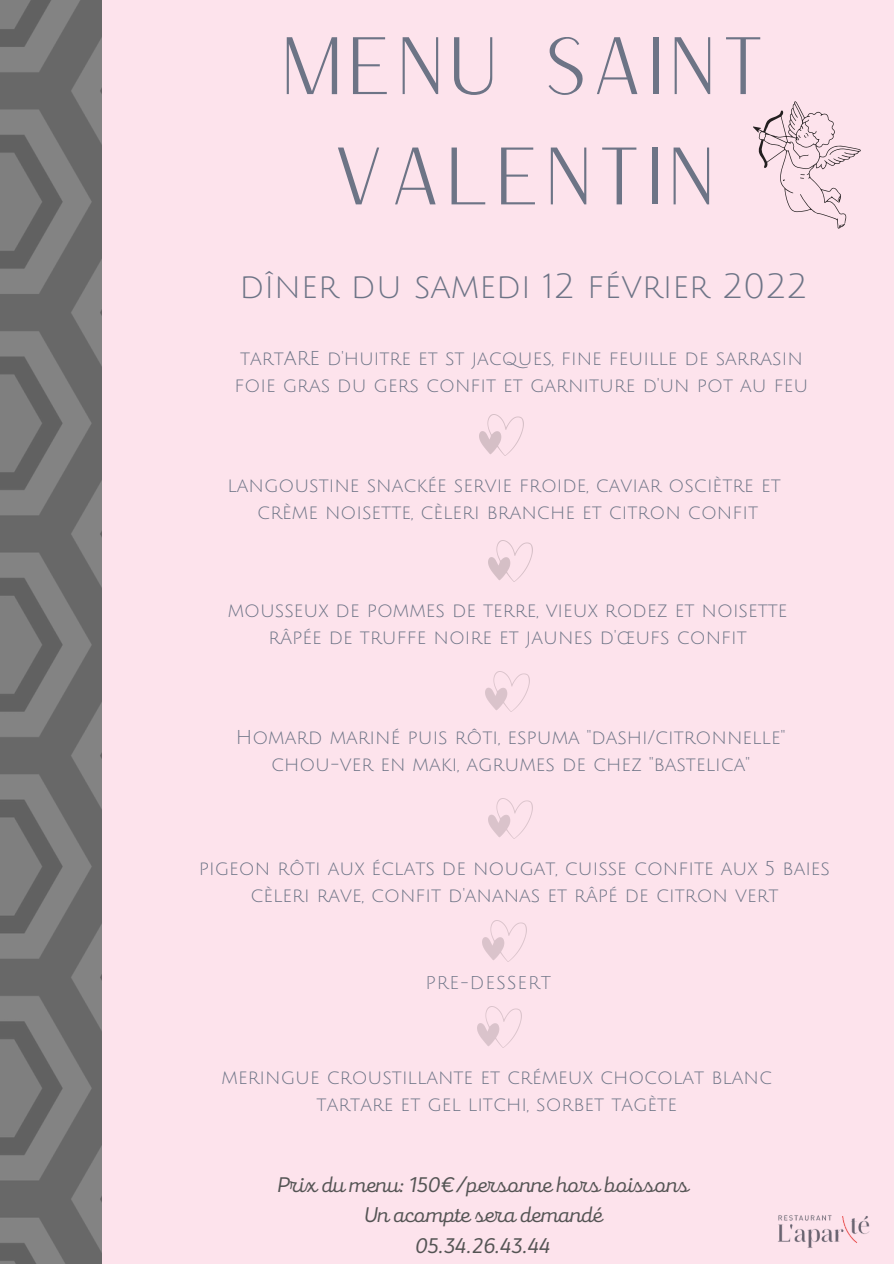
<style>
.page{position:relative;width:894px;height:1264px;background:#fff}
.page>*{position:absolute;margin:0;border:0;box-sizing:border-box;transform-origin:0 0}
.t1{font:79.2px/110.2px "Versailles";color:#6d7486;text-align:center}
.t2{font:33.9px "Julius Sans One";color:#6d7486}
.t3{font:22.05px "Mixa";color:#545454}
.t4{font:19.5px "Julius Sans One";color:#6d7486}
.t5{font:18px "Julius Sans One";letter-spacing:.05em;color:#6d7486}
</style>
<div class="page">
<img style="left:0;top:0;width:102px;height:1263px">
<div style="left:102px;top:0;width:791px;height:1263px;background:#fde3ec"></div>
<svg style="left:753px;top:101px;width:108px;height:128px"></svg>
<img style="left:778px;top:1215px;width:92px;height:33px">
<img style="left:488px;top:540px;width:44px;height:41px">
<img style="left:485px;top:671px;width:44px;height:40px">
<img style="left:488px;top:798px;width:44px;height:40px">
<img style="left:482px;top:920px;width:44px;height:41px">
<img style="left:477px;top:1006px;width:44px;height:41px">
<img style="left:479px;top:415px;width:44px;height:40px">
<p class="t1" style="left:279px;top:7px;width:490px">MENU SAINT<br>VALENTIN</p>
<p class="t2" style="left:239px;top:269px;width:569px">dîner du samedi 12 février 2022</p>
<p class="t4" style="left:240px;top:348px;width:564px">tartARE d'huitre et st jacques, fine feuille de sarrasin</p>
<p class="t4" style="left:234px;top:375px;width:575px">foie gras du gers confit et garniture d'un pot au feu</p>
<p class="t4" style="left:227px;top:475px;width:554px">langoustine snackée servie froide, caviar osciètre et</p>
<p class="t4" style="left:257px;top:502px;width:502px">crème noisette, cèleri branche et citron confit</p>
<p class="t4" style="left:228px;top:600px;width:561px">mousseux de pommes de terre, vieux rodez et noisette</p>
<p class="t4" style="left:268px;top:627px;width:480px">râpée de truffe noire et jaunes d'œufs confit</p>
<p class="t4" style="left:236px;top:727px;width:550px">Homard mariné puis rôti, espuma "dashi/citronnelle"</p>
<p class="t4" style="left:271px;top:754px;width:480px">chou-ver en maki, agrumes de chez "bastelica"</p>
<p class="t4" style="left:199px;top:858px;width:632px">pigeon rôti aux éclats de nougat, cuisse confite aux 5 baies</p>
<p class="t4" style="left:250px;top:885px;width:529px">cèleri rave, confit d'ananas et râpé de citron vert</p>
<p class="t5" style="left:425px;top:973px;width:127px">PRE-DESSERT</p>
<p class="t4" style="left:221px;top:1067px;width:552px">meringue croustillante et crémeux chocolat blanc</p>
<p class="t4" style="left:316px;top:1094px;width:362px">tartare et gel litchi, sorbet tagète</p>
<p class="t3" style="left:277px;top:1169px;width:413px">Prix du menu: 150€/personne hors boissons</p>
<p class="t3" style="left:363px;top:1200px;width:241px">Un acompte sera demandé</p>
<p class="t3" style="left:415px;top:1230px;width:137px">05.34.26.43.44</p>
</div>
